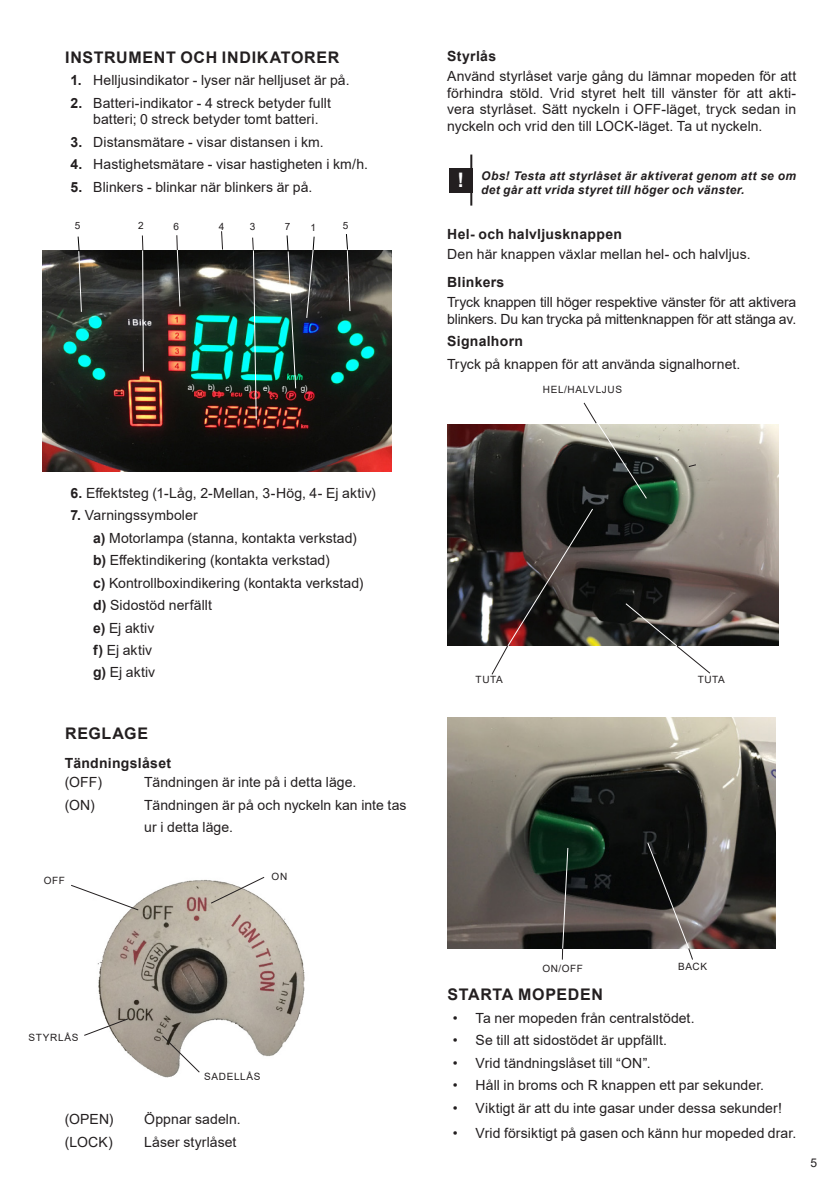
<style>
.page{position:relative;width:840px;height:1191px;background:#fff}
.page>*{position:absolute;margin:0;border:0;box-sizing:border-box;transform-origin:0 0}
.t1{font:700 20px "Arial";color:#fff}
._01_BrödRubrik1{font:700 16px "Arial";letter-spacing:.04em;color:#231f20}
._00_Bröd{font:14px/16.8px "Arial";letter-spacing:.005em;color:#231f20;text-align:justify}
._05_Nummerlista{font:14px/16.8px "Arial";letter-spacing:.005em;color:#231f20}
._00_Bröd-2{font:14px/16.8px "Arial";letter-spacing:-.015em;color:#231f20}
._02_BrödRubrik2{font:700 14px "Arial";letter-spacing:.02em;color:#231f20}
._00_Bröd-3{font:700 14px "Arial";letter-spacing:.02em;color:#231f20}
._06_Notistext{font:italic 700 12px/14.4px "Arial";letter-spacing:.025em;color:#231f20}
.t2{font:12px "Arial";color:#231f20}
._03_Bildtext{font:10px "Arial";letter-spacing:.06em;color:#231f20}
._09_Specad_lista{font:8px "Arial";color:#fff}
.s1{font-weight:700}
</style>
<div class="page">
<img style="left:97px;top:879px;width:208px;height:199px">
<img style="left:447px;top:717px;width:327px;height:232px">
<img style="left:447px;top:424px;width:331px;height:222px">
<svg style="left:210px;top:877px;width:55px;height:27px"></svg>
<svg style="left:84px;top:1017px;width:45px;height:19px"></svg>
<svg style="left:161px;top:1034px;width:40px;height:39px"></svg>
<svg style="left:71px;top:884px;width:68px;height:27px"></svg>
<svg style="left:687px;top:463px;width:9px;height:5px"></svg>
<div style="left:449px;top:168px;width:23px;height:24px;background:#231f20"></div>
<hr style="left:470px;top:154px;width:2px;height:52px;background:#231f20">
<img style="left:42px;top:250px;width:349px;height:221px">
<svg style="left:345px;top:234px;width:6px;height:78px"></svg>
<svg style="left:77px;top:236px;width:5px;height:77px"></svg>
<img style="left:141px;top:231px;width:174px;height:236px">
<svg style="left:582px;top:402px;width:65px;height:98px"></svg>
<svg style="left:490px;top:507px;width:103px;height:168px"></svg>
<svg style="left:624px;top:602px;width:87px;height:72px"></svg>
<svg style="left:561px;top:847px;width:7px;height:112px"></svg>
<svg style="left:646px;top:841px;width:47px;height:119px;background:#4b4846"></svg>
<p class="_01_BrödRubrik1" style="left:65px;top:46px;width:276px">INSTRUMENT OCH INDIKATORER</p>
<p class="_05_Nummerlista" style="left:70px;top:72px;width:280px"><span class="s1">1.</span> Helljusindikator - lyser när helljuset är på.</p>
<p class="_05_Nummerlista" style="left:93px;top:94px;width:239px;text-indent:-23px"><span class="s1">2.</span> Batteri-indikator - 4 streck betyder fullt batteri; 0 streck betyder tomt batteri.</p>
<p class="_05_Nummerlista" style="left:70px;top:133px;width:255px"><span class="s1">3.</span> Distansmätare - visar distansen i km.</p>
<p class="_05_Nummerlista" style="left:70px;top:156px;width:299px"><span class="s1">4.</span> Hastighetsmätare - visar hastigheten i km/h.</p>
<p class="_05_Nummerlista" style="left:70px;top:178px;width:243px"><span class="s1">5.</span> Blinkers - blinkar när blinkers är på.</p>
<p class="_03_Bildtext" style="left:219px;top:220px;width:7px">4</p>
<p class="_03_Bildtext" style="left:138px;top:219px;width:7px">2</p>
<p class="_03_Bildtext" style="left:173px;top:219px;width:7px">6</p>
<p class="_03_Bildtext" style="left:75px;top:219px;width:7px">5</p>
<p class="_03_Bildtext" style="left:342px;top:219px;width:7px">5</p>
<p class="_03_Bildtext" style="left:249px;top:219px;width:7px">3</p>
<p class="_03_Bildtext" style="left:310px;top:221px;width:7px">1</p>
<p class="_03_Bildtext" style="left:285px;top:219px;width:7px">7</p>
<p class="_09_Specad_lista" style="left:188px;top:382px;width:8px">a)</p>
<p class="_09_Specad_lista" style="left:208px;top:382px;width:8px">b)</p>
<p class="_09_Specad_lista" style="left:225px;top:382px;width:8px">c)</p>
<p class="_09_Specad_lista" style="left:244px;top:382px;width:9px">d)</p>
<p class="_09_Specad_lista" style="left:263px;top:382px;width:8px">e)</p>
<p class="_09_Specad_lista" style="left:282px;top:383px;width:7px">f)</p>
<p class="_09_Specad_lista" style="left:300px;top:382px;width:8px">g)</p>
<p class="_05_Nummerlista" style="left:70px;top:484px;width:307px"><span class="s1">6.</span> Effektsteg (1-Låg, 2-Mellan, 3-Hög, 4- Ej aktiv)</p>
<p class="_05_Nummerlista" style="left:70px;top:507px;width:129px"><span class="s1">7.</span> Varningssymboler</p>
<p class="_05_Nummerlista" style="left:93px;top:529px;width:265px"><span class="s1">a)</span> Motorlampa (stanna, kontakta verkstad)</p>
<p class="_05_Nummerlista" style="left:93px;top:551px;width:238px"><span class="s1">b)</span> Effektindikering (kontakta verkstad)</p>
<p class="_05_Nummerlista" style="left:93px;top:574px;width:272px"><span class="s1">c)</span> Kontrollboxindikering (kontakta verkstad)</p>
<p class="_05_Nummerlista" style="left:93px;top:596px;width:120px"><span class="s1">d)</span> Sidostöd nerfällt</p>
<p class="_05_Nummerlista" style="left:93px;top:619px;width:63px"><span class="s1">e)</span> Ej aktiv</p>
<p class="_05_Nummerlista" style="left:93px;top:641px;width:60px"><span class="s1">f)</span> Ej aktiv</p>
<p class="_05_Nummerlista" style="left:93px;top:664px;width:63px"><span class="s1">g)</span> Ej aktiv</p>
<p class="_01_BrödRubrik1" style="left:65px;top:722px;width:84px">REGLAGE</p>
<p class="_02_BrödRubrik2" style="left:65px;top:753px;width:108px">Tändningslåset</p>
<p class="_00_Bröd" style="left:65px;top:774px;width:39px">(OFF)</p>
<p class="_00_Bröd" style="left:144px;top:774px;width:213px">Tändningen är inte på i detta läge.</p>
<p class="_00_Bröd" style="left:65px;top:796px;width:32px">(ON)</p>
<p class="_00_Bröd" style="left:144px;top:796px;width:263px">Tändningen är på och nyckeln kan inte tas</p>
<p class="_00_Bröd" style="left:144px;top:819px;width:90px">ur i detta läge.</p>
<p class="_03_Bildtext" style="left:44px;top:873px;width:23px">OFF</p>
<p class="_03_Bildtext" style="left:271px;top:869px;width:17px">ON</p>
<p class="_03_Bildtext" style="left:29px;top:1031px;width:51px">STYRLÅS</p>
<p class="_03_Bildtext" style="left:204px;top:1070px;width:58px">SADELLÅS</p>
<p class="_00_Bröd" style="left:65px;top:1111px;width:50px">(OPEN)</p>
<p class="_00_Bröd" style="left:144px;top:1111px;width:98px">Öppnar sadeln.</p>
<p class="_00_Bröd" style="left:65px;top:1133px;width:49px">(LOCK)</p>
<p class="_00_Bröd" style="left:144px;top:1133px;width:94px">Låser styrlåset</p>
<p class="_02_BrödRubrik2" style="left:447px;top:46px;width:50px">Styrlås</p>
<p class="_00_Bröd" style="left:447px;top:67px;width:350px">Använd styrlåset varje gång du lämnar mopeden för att förhindra stöld. Vrid styret helt till vänster för att akti&shy;vera styrlåset. Sätt nyckeln i OFF-läget, tryck sedan in nyckeln och vrid den till LOCK-läget. Ta ut nyckeln.</p>
<p class="_06_Notistext" style="left:481px;top:169px;width:316px">Obs! Testa att styrlåset är aktiverat genom att se om det går att vrida styret till höger och vänster.</p>
<p class="_02_BrödRubrik2" style="left:447px;top:225px;width:176px">Hel- och halvljusknappen</p>
<p class="_00_Bröd" style="left:447px;top:246px;width:305px">Den här knappen växlar mellan hel- och halvljus.</p>
<p class="_02_BrödRubrik2" style="left:447px;top:272px;width:59px">Blinkers</p>
<p class="_00_Bröd-2" style="left:447px;top:293px;width:350px">Tryck knappen till höger respektive vänster för att aktivera blinkers. Du kan trycka på mittenknappen för att stänga av.</p>
<p class="_00_Bröd-3" style="left:447px;top:331px;width:77px">Signalhorn</p>
<p class="_00_Bröd" style="left:447px;top:355px;width:294px">Tryck på knappen för att använda signalhornet.</p>
<p class="t1" style="left:457px;top:166px;width:8px">!</p>
<p class="_03_Bildtext" style="left:542px;top:382px;width:81px">HEL/HALVLJUS</p>
<p class="_03_Bildtext" style="left:475px;top:673px;width:29px">TUTA</p>
<p class="_03_Bildtext" style="left:697px;top:673px;width:29px">TUTA</p>
<p class="_03_Bildtext" style="left:542px;top:961px;width:42px">ON/OFF</p>
<p class="_03_Bildtext" style="left:678px;top:959px;width:30px">BACK</p>
<p class="_01_BrödRubrik1" style="left:447px;top:983px;width:157px">STARTA MOPEDEN</p>
<p class="_00_Bröd" style="left:452px;top:1009px;width:243px">• Ta ner mopeden från centralstödet.</p>
<p class="_00_Bröd" style="left:452px;top:1032px;width:215px">• Se till att sidostödet är uppfällt.</p>
<p class="_00_Bröd" style="left:452px;top:1054px;width:199px">• Vrid tändningslåset till “ON”.</p>
<p class="_00_Bröd" style="left:452px;top:1076px;width:312px">• Håll in broms och R knappen ett par sekunder.</p>
<p class="_00_Bröd" style="left:452px;top:1099px;width:330px">• Viktigt är att du inte gasar under dessa sekunder!</p>
<p class="_00_Bröd" style="left:452px;top:1124px;width:344px">• Vrid försiktigt på gasen och känn hur mopeded drar.</p>
<p class="t2" style="left:810px;top:1154px;width:8px">5</p>
</div>
